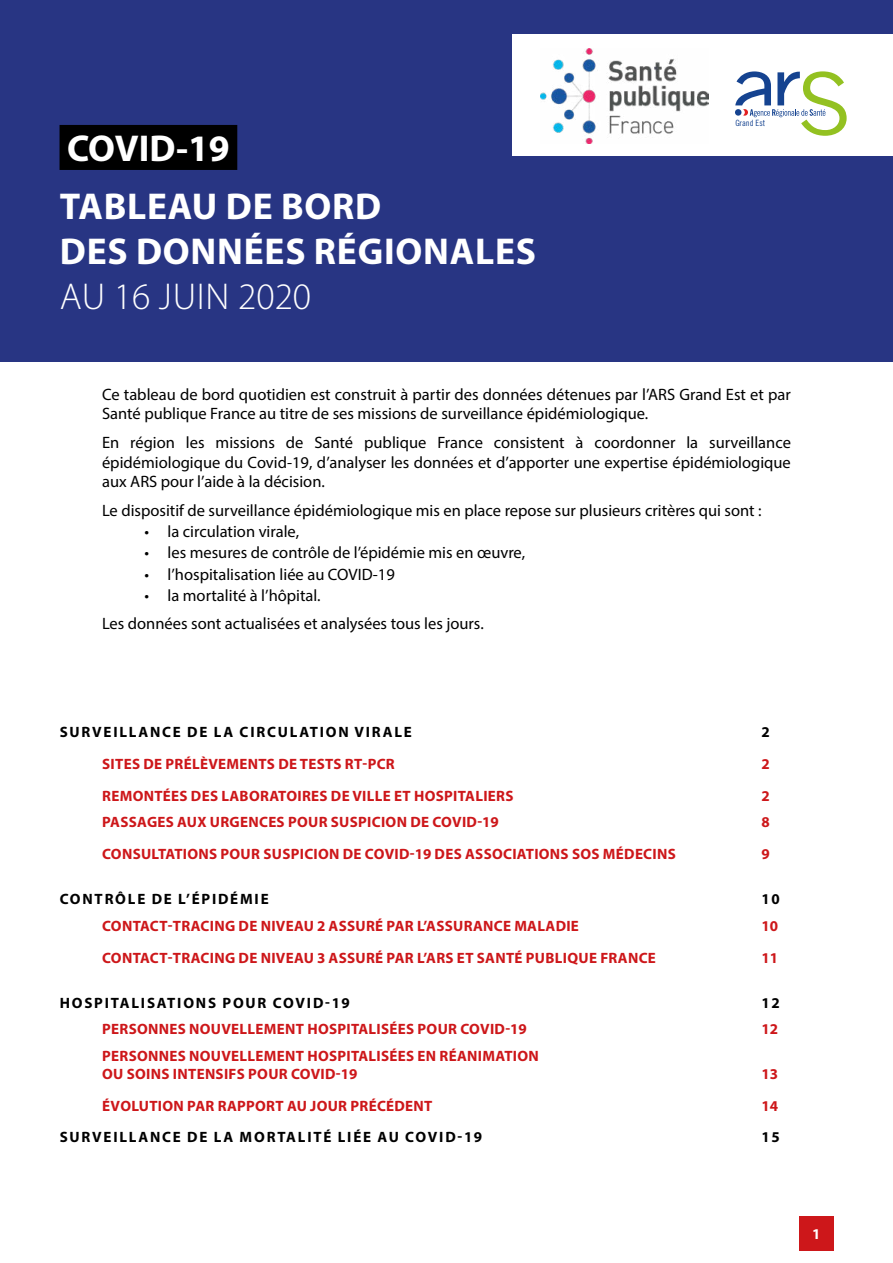
<style>
.page{position:relative;width:893px;height:1263px;background:#fff}
.page>*{position:absolute;margin:0;border:0;box-sizing:border-box;transform-origin:0 0}
.t1{font:700 37.5px/57.8px "Myriad Pro";letter-spacing:.02em;color:#fff}
.t2{font:300 37.5px "Myriad Pro";color:#fff}
.t3{font:16.5px/19.8px "Myriad Pro";color:#000}
.t4{font:700 15px/18px "Myriad Pro";letter-spacing:.02em;color:#cd171a}
.t5{font:700 15px "Myriad Pro";letter-spacing:.12em;color:#000}
.t6{font:700 15px "Myriad Pro";color:#fff}
.t7{font:8.7px "Trade Gothic LT Std Cn 18";color:#154390}
</style>
<div class="page">
<div style="left:0;top:0;width:893px;height:361px;background:#283583"></div>
<div style="left:512px;top:34px;width:381px;height:121px;background:#fff"></div>
<div style="left:60px;top:125px;width:177px;height:45px;background:#000"></div>
<div style="left:799px;top:1216px;width:34px;height:34px;background:#cd171a"></div>
<img style="left:540px;top:49px;width:169px;height:95px">
<svg style="left:735px;top:71px;width:112px;height:65px"></svg>
<h1 class="t1" style="left:60px;top:118px;width:323px">COVID-19<br>TABLEAU DE BORD</h1>
<h1 class="t1" style="left:60px;top:221px;width:478px">DES DONNÉES RÉGIONALES</h1>
<h1 class="t2" style="left:60px;top:274px;width:253px">AU 16 ju in 2020</h1>
<p class="t7" style="left:735px;top:118px;width:31px">Grand Est</p>
<p class="t3" style="left:102px;top:384px;width:690px">Ce tableau de bord quotidien est construit à partir des données détenues par l’ARS Grand Est et par<br>Santé publique France au titre de ses missions de surveillance épidémiologique.</p>
<p class="t3" style="left:102px;top:432px;width:690px;text-align:justify">En région les missions de Santé publique France consistent à coordonner la surveillance épidémiologique du Covid-19, d’analyser les données et d’apporter une expertise épidémiologique aux ARS pour l’aide à la décision.</p>
<p class="t3" style="left:102px;top:500px;width:661px">Le dispositif de surveillance épidémiologique mis en place repose sur plusieurs critères qui sont :</p>
<p class="t3" style="left:145px;top:521px;width:156px">• la circulation virale,</p>
<p class="t3" style="left:145px;top:542px;width:382px">• les mesures de contrôle de l’épidémie mis en œuvre,</p>
<p class="t3" style="left:145px;top:564px;width:252px">• l’hospitalisation liée au COVID-19</p>
<p class="t3" style="left:102px;top:581px;width:383px;line-height:28.3px;text-indent:43px">• la mortalité à l’hôpital.<br>Les données sont actualisées et analysées tous les jours.</p>
<p class="t5" style="left:60px;top:722px;width:354px">SURVEILLANCE DE LA CIRCULATION VIRALE</p>
<p class="t5" style="left:762px;top:722px;width:10px">2</p>
<p class="t4" style="left:102px;top:754px;width:294px">SITES DE PRÉLÈVEMENTS DE TESTS RT-PCR</p>
<p class="t4" style="left:762px;top:754px;width:10px">2</p>
<p class="t4" style="left:102px;top:786px;width:413px">REMONTÉES DES LABORATOIRES DE VILLE ET HOSPITALIERS</p>
<p class="t4" style="left:762px;top:786px;width:10px">2</p>
<p class="t4" style="left:102px;top:813px;width:398px">PASSAGES AUX URGENCES POUR SUSPICION DE COVID-19</p>
<p class="t4" style="left:762px;top:813px;width:10px">8</p>
<p class="t4" style="left:102px;top:845px;width:575px">CONSULTATIONS POUR SUSPICION DE COVID-19 DES ASSOCIATIONS SOS MÉDECINS</p>
<p class="t4" style="left:762px;top:845px;width:10px">9</p>
<p class="t5" style="left:60px;top:889px;width:211px">CONTRÔLE DE L’ÉPIDÉMIE</p>
<p class="t5" style="left:762px;top:889px;width:20px">10</p>
<p class="t4" style="left:102px;top:916px;width:478px">CONTACT-TRACING DE NIVEAU 2 ASSURÉ PAR L’ASSURANCE MALADIE</p>
<p class="t4" style="left:762px;top:916px;width:18px">10</p>
<p class="t4" style="left:102px;top:948px;width:555px">CONTACT-TRACING DE NIVEAU 3 ASSURÉ PAR L’ARS ET SANTÉ PUBLIQUE FRANCE</p>
<p class="t4" style="left:762px;top:948px;width:18px">11</p>
<p class="t5" style="left:60px;top:993px;width:292px">HOSPITALISATIONS POUR COVID-19</p>
<p class="t5" style="left:762px;top:993px;width:20px">12</p>
<p class="t4" style="left:102px;top:1020px;width:426px">PERSONNES NOUVELLEMENT HOSPITALISÉES POUR COVID-19</p>
<p class="t4" style="left:762px;top:1020px;width:18px">12</p>
<p class="t4" style="left:102px;top:1046px;width:438px">PERSONNES NOUVELLEMENT HOSPITALISÉES EN RÉANIMATION<br>OU SOINS INTENSIFS POUR COVID-19</p>
<p class="t4" style="left:762px;top:1064px;width:18px">13</p>
<p class="t4" style="left:102px;top:1096px;width:332px">ÉVOLUTION PAR RAPPORT AU JOUR PRÉCÉDENT</p>
<p class="t4" style="left:762px;top:1096px;width:18px">14</p>
<p class="t5" style="left:60px;top:1127px;width:424px">SURVEILLANCE DE LA MORTALITÉ LIÉE AU COVID-19</p>
<p class="t5" style="left:762px;top:1127px;width:20px">15</p>
<p class="t6" style="left:812px;top:1224px;width:10px">1</p>
</div>
